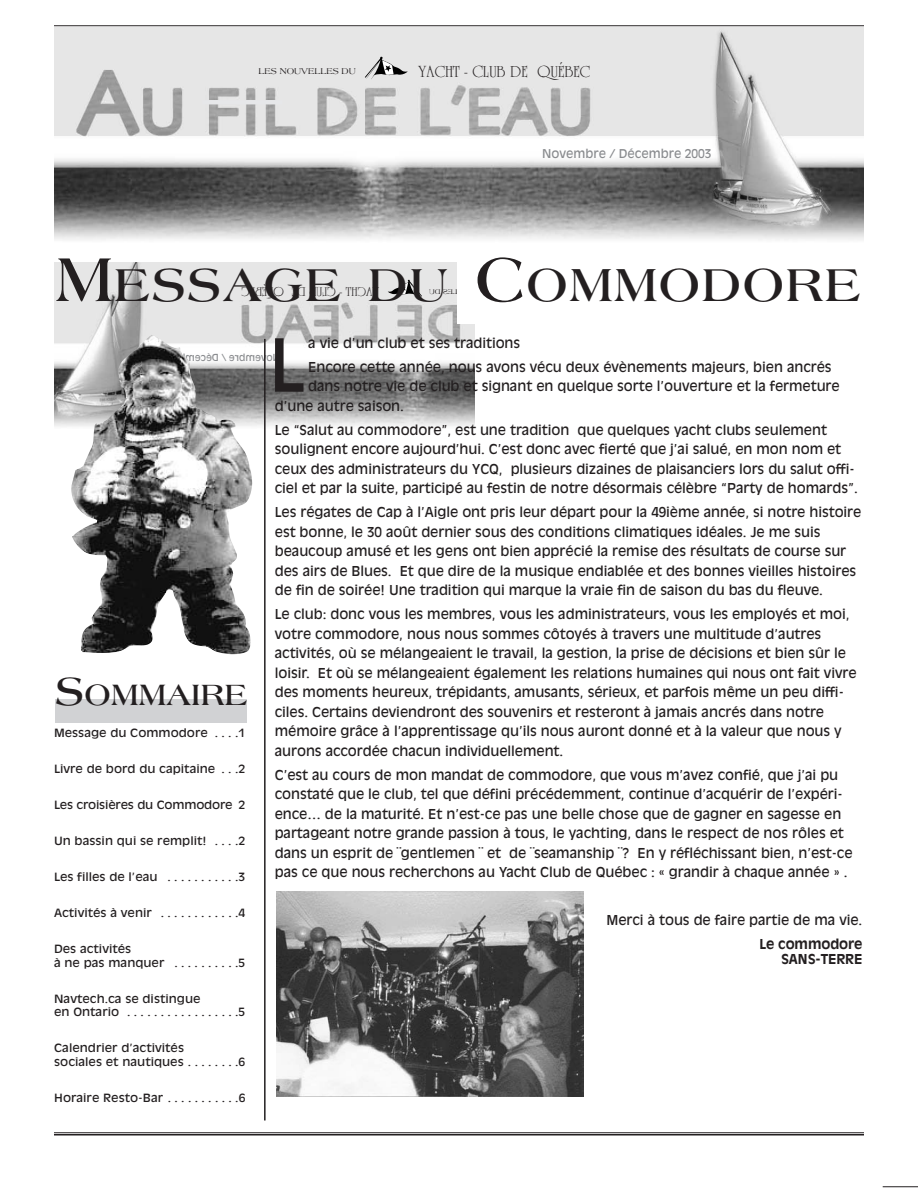
<style>
.page{position:relative;width:918px;height:1188px;background:#fff}
.page>*{position:absolute;margin:0;border:0;box-sizing:border-box;transform-origin:0 0}
.t1{font:72px "Antique Olive";color:#231f20}
.t2{font:700 49.5px "Americana";letter-spacing:.035em;color:#231f20}
.t3{font:700 31.5px "Americana";letter-spacing:.01em;color:#231f20}
.t4{font:16.95px "University Roman";color:#231f20}
.t5{font:13.5px/19.5px "Antique Olive";letter-spacing:-.005em;color:#231f20}
.t6{font:700 13.5px/15px "Antique Olive";letter-spacing:-.005em;color:#231f20;text-align:right}
.t7{font:12px "Antique Olive";color:#8a8c8f}
.t8{font:11.25px/13.5px "Antique Olive";color:#231f20;scale:1.08 1}
.t9{font:9px "Americana";color:#231f20}
.s1{font-size:17.25px}
.s2{font-size:66px}
.s3{font-size:42px}
</style>
<div class="page">
<img style="left:54px;top:262px;width:421px;height:165px">
<svg style="left:388px;top:280px;width:34px;height:18px"></svg>
<hr style="left:883px;top:1186px;width:35px;height:1px;background:#231f20">
<hr style="left:883px;top:1187px;width:35px;height:1px;background:#231f20">
<hr style="left:54px;top:25px;width:810px;height:1px;background:#231f20">
<hr style="left:54px;top:1132px;width:810px;height:1px;background:#231f20">
<hr style="left:54px;top:1134px;width:810px;height:2px;background:#231f20">
<div style="left:458px;top:157px;width:406px;height:167px;background:#fff"></div>
<img style="left:54px;top:27px;width:810px;height:213px">
<svg style="left:365px;top:56px;width:43px;height:23px"></svg>
<hr style="left:202px;top:100px;width:80px;height:4px;background:#e6e7e9">
<img style="left:71px;top:337px;width:181px;height:317px">
<div style="left:55px;top:699px;width:192px;height:23px;background:#d1d2d4"></div>
<hr style="left:264px;top:339px;width:2px;height:782px;background:#231f20">
<img style="left:277px;top:892px;width:306px;height:205px">
<svg style="left:242px;top:284px;width:42px;height:15px"></svg>
<svg style="left:292px;top:287px;width:87px;height:10px"></svg>
<svg style="left:429px;top:289px;width:29px;height:5px"></svg>
<svg style="left:145px;top:353px;width:134px;height:8px"></svg>
<p class="t9" style="left:259px;top:68px;width:99px">LES NOUVELLES DU</p>
<p class="t4" style="left:418px;top:61px;width:174px"><span class="s1">Y</span>ACHT - <span class="s1">C</span>LUB DE <span class="s1">Q</span>UÉBEC</p>
<p class="t7" style="left:542px;top:149px;width:171px">Novembre / Décembre 2003</p>
<h2 class="t2" style="left:56px;top:265px;width:807px"><span class="s2">M</span>ESSAGE DU <span class="s2">C</span>OMMODORE</h2>
<h1 class="t1" style="left:269px;top:336px;width:37px">L</h1>
<p class="t5" style="left:308px;top:331px;width:525px;line-height:24px">a vie d’un club et ses traditions<br>Encore cette année, nous avons vécu deux évènements majeurs, bien ancrés</p>
<p class="t5" style="left:275px;top:377px;width:566px;text-indent:33px">dans notre vie de club et signant en quelque sorte l’ouverture et la fermeture d’une autre saison.</p>
<p class="t5" style="left:275px;top:421px;width:585px">Le “Salut au commodore”, est une tradition que quelques yacht clubs seulement soulignent encore aujourd’hui. C’est donc avec fierté que j’ai salué, en mon nom et ceux des administrateurs du YCQ, plusieurs dizaines de plaisanciers lors du salut offi&shy;ciel et par la suite, participé au festin de notre désormais célèbre “Party de homards”.</p>
<p class="t5" style="left:275px;top:503px;width:588px">Les régates de Cap à l’Aigle ont pris leur départ pour la 49ième année, si notre histoire est bonne, le 30 août dernier sous des conditions climatiques idéales. Je me suis beaucoup amusé et les gens ont bien apprécié la remise des résultats de course sur des airs de Blues. Et que dire de la musique endiablée et des bonnes vieilles histoires de fin de soirée! Une tradition qui marque la vraie fin de saison du bas du fleuve.</p>
<p class="t5" style="left:275px;top:605px;width:583px">Le club: donc vous les membres, vous les administrateurs, vous les employés et moi, votre commodore, nous nous sommes côtoyés à travers une multitude d’autres activités, où se mélangeaient le travail, la gestion, la prise de décisions et bien sûr le loisir. Et où se mélangeaient également les relations humaines qui nous ont fait vivre des moments heureux, trépidants, amusants, sérieux, et parfois même un peu diffi&shy;ciles. Certains deviendront des souvenirs et resteront à jamais ancrés dans notre mémoire grâce à l’apprentissage qu’ils nous auront donné et à la valeur que nous y aurons accordée chacun individuellement.</p>
<p class="t5" style="left:275px;top:766px;width:579px">C’est au cours de mon mandat de commodore, que vous m’avez confié, que j’ai pu constaté que le club, tel que défini précédemment, continue d’acquérir de l’expéri&shy;ence… de la maturité. Et n’est-ce pas une belle chose que de gagner en sagesse en partageant notre grande passion à tous, le yachting, dans le respect de nos rôles et dans un esprit de ¨gentlemen ¨ et de ¨seamanship ¨? En y réfléchissant bien, n’est-ce pas ce que nous recherchons au Yacht Club de Québec : « grandir à chaque année » .</p>
<p class="t5" style="left:607px;top:911px;width:257px">Merci à tous de faire partie de ma vie.</p>
<p class="t6" style="left:759px;top:938px;width:105px">Le commodore<br>SANS-TERRE</p>
<h3 class="t3" style="left:56px;top:682px;width:194px"><span class="s3">S</span>OMMAIRE</h3>
<p class="t8" style="left:54px;top:726px;width:178px">Message du Commodore . . . .1</p>
<p class="t8" style="left:54px;top:762px;width:178px">Livre de bord du capitaine . . .2</p>
<p class="t8" style="left:54px;top:799px;width:178px">Les croisières du Commodore 2</p>
<p class="t8" style="left:54px;top:835px;width:178px">Un bassin qui se remplit! . . . .2</p>
<p class="t8" style="left:54px;top:871px;width:179px">Lesfillesdel’eau ...........3</p>
<p class="t8" style="left:54px;top:907px;width:179px">Activitésàvenir ............4</p>
<p class="t8" style="left:54px;top:943px;width:179px">Des activités<br>ànepasmanquer ..........5</p>
<p class="t8" style="left:54px;top:992px;width:179px">Navtech.ca se distingue enOntario .................5</p>
<p class="t8" style="left:54px;top:1042px;width:179px">Calendrier d’activités<br>sociales et nautiques . . . . . . . .6</p>
<p class="t8" style="left:54px;top:1092px;width:179px">Horaire Resto-Bar . . . . . . . . . . .6</p>
</div>
